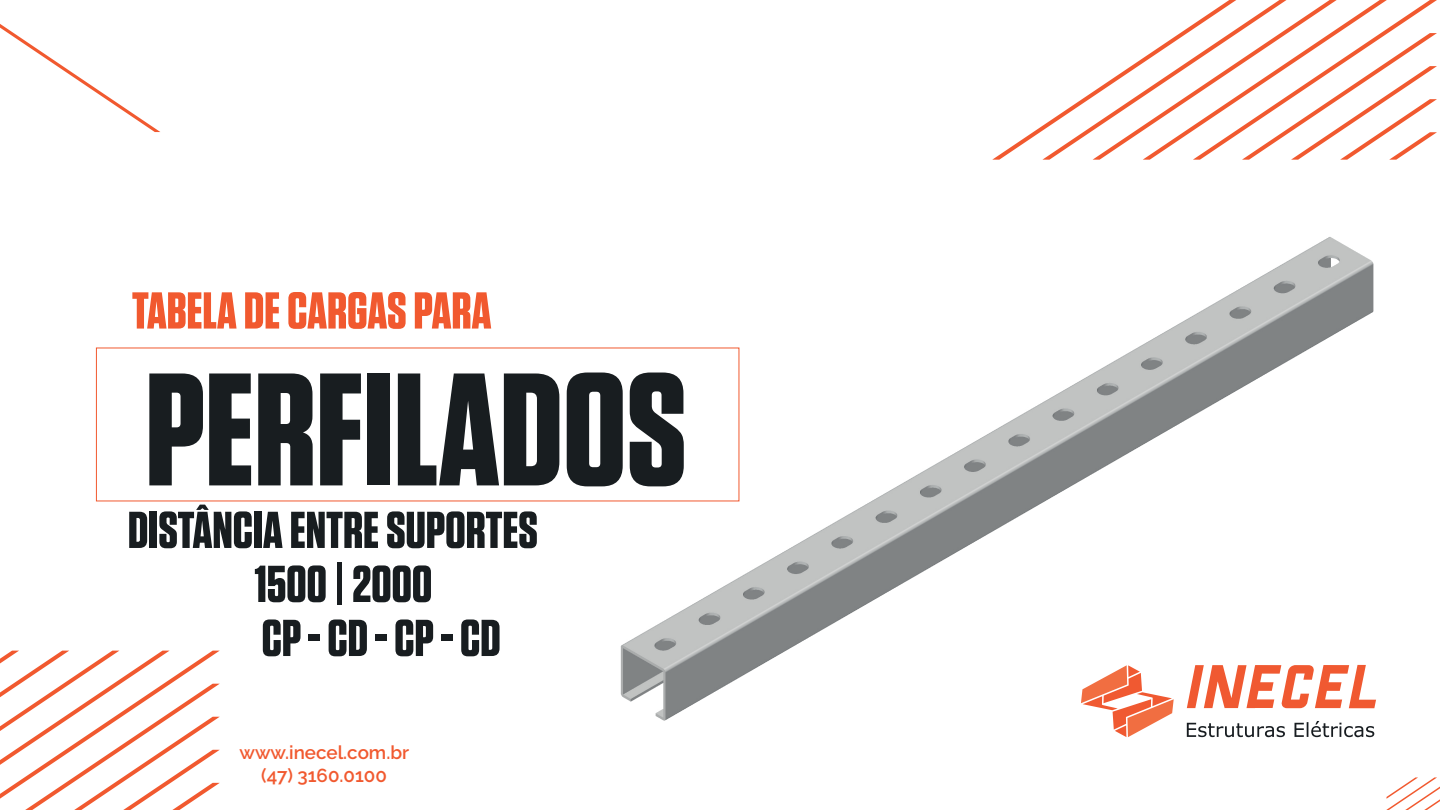
<style>
.page{position:relative;width:1440px;height:810px;background:#fff}
.page>*{position:absolute;margin:0;border:0;box-sizing:border-box;transform-origin:0 0}
.t1{font:700 159.9px "Tungsten";color:#181d20}
.t2{font:700 51.75px/54px "Tungsten";color:#181d20}
.t3{font:700 51.75px "Tungsten";color:#f1592f}
.t4{font:600 18.75px/22.5px "Raleway";color:#f1592f;text-align:center}
</style>
<div class="page">
<img style="left:538px;top:237px;width:849px;height:573px">
<svg style="left:1387px;top:777px;width:53px;height:33px"></svg>
<svg style="left:0;top:651px;width:220px;height:159px"></svg>
<svg style="left:992px;top:0;width:445px;height:160px"></svg>
<svg style="left:0;top:24px;width:160px;height:108px"></svg>
<svg style="left:1187px;top:721px;width:187px;height:16px"></svg>
<svg style="left:1187px;top:665px;width:189px;height:43px"></svg>
<svg style="left:1081px;top:665px;width:93px;height:72px"></svg>
<p class="t3" style="left:132px;top:283px;width:361px">TABELA DE CARGAS PARA</p>
<h1 class="t1" style="left:145px;top:344px;width:543px">PERFILADOS</h1>
<p class="t2" style="left:255px;top:505px;width:285px;text-indent:-127px">DISTÂNCIA ENTRE SUPORTES<br>1500 | 2000<br>CP - CD - CP - CD</p>
<p class="t4" style="left:239px;top:741px;width:171px">www.inecel.com.br (47) 3160.0100</p>
</div>
